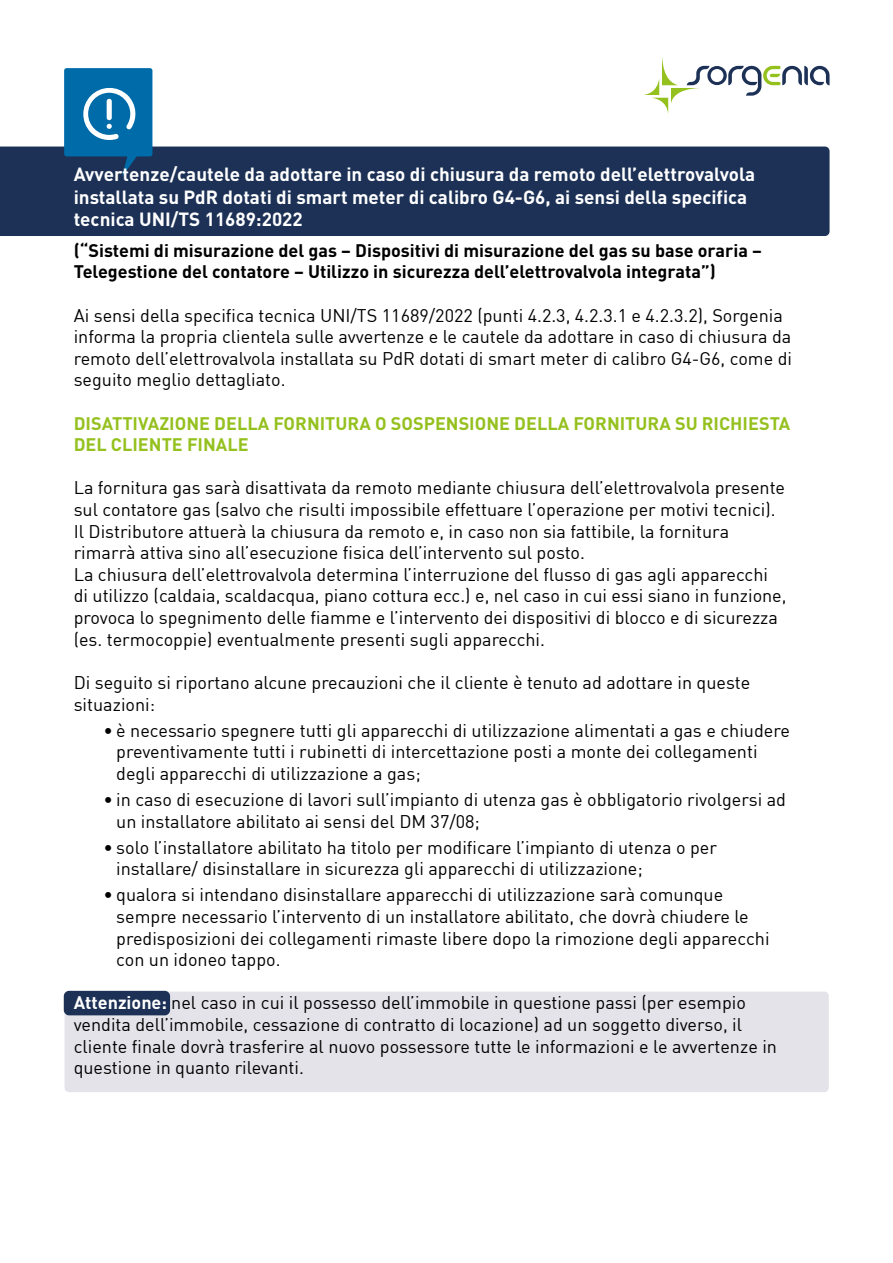
<style>
.page{position:relative;width:893px;height:1263px;background:#fff}
.page>*{position:absolute;margin:0;border:0;box-sizing:border-box;transform-origin:0 0}
.t1{font:700 18.9px/22.6px "DIN";color:#fff}
.t2{font:18px/21.6px "DIN";color:#000}
.t3{font:700 18px/21.6px "DIN";color:#000}
.t4{font:700 18px/21.6px "DIN";color:#95c11f}
.s1{font-weight:700;color:#fff}
</style>
<div class="page">
<div style="left:65px;top:991px;width:764px;height:101px;background:#e4e3ea;border-radius:5px"></div>
<div style="left:65px;top:991px;width:104px;height:23px;background:#1c3155;border-radius:5px"></div>
<div style="left:64px;top:991px;width:106px;height:24px;border:2px solid #1c3155;border-radius:5px"></div>
<div style="left:0;top:147px;width:829px;height:89px;background:#1c3155"></div>
<svg style="left:644px;top:57px;width:185px;height:56px"></svg>
<svg style="left:64px;top:68px;width:88px;height:109px;background:#1b6da1"></svg>
<p class="t1" style="left:74px;top:162px;width:683px">Avvertenze/cautele da adottare in caso di chiusura da remoto dell’elettrovalvola installata su PdR dotati di smart meter di calibro G4-G6, ai sensi della specifica tecnica UNI/TS 11689:2022</p>
<p class="t3" style="left:74px;top:239px;width:690px">(“Sistemi di misurazione del gas – Dispositivi di misurazione del gas su base oraria –<br>Telegestione del contatore – Utilizzo in sicurezza dell’elettrovalvola integrata”)</p>
<p class="t2" style="left:74px;top:304px;width:720px">Ai sensi della specifica tecnica UNI/TS 11689/2022 (punti 4.2.3, 4.2.3.1 e 4.2.3.2), Sorgenia informa la propria clientela sulle avvertenze e le cautele da adottare in caso di chiusura da remoto dell’elettrovalvola installata su PdR dotati di smart meter di calibro G4-G6, come di seguito meglio dettagliato.</p>
<p class="t4" style="left:74px;top:412px;width:718px">DISATTIVAZIONE DELLA FORNITURA O SOSPENSIONE DELLA FORNITURA SU RICHIESTA<br>DEL CLIENTE FINALE</p>
<p class="t2" style="left:74px;top:477px;width:714px">La fornitura gas sarà disattivata da remoto mediante chiusura dell’elettrovalvola presente sul contatore gas (salvo che risulti impossibile effettuare l’operazione per motivi tecnici).<br>Il Distributore attuerà la chiusura da remoto e, in caso non sia fattibile, la fornitura rimarrà attiva sino all’esecuzione fisica dell’intervento sul posto.<br>La chiusura dell’elettrovalvola determina l’interruzione del flusso di gas agli apparecchi di utilizzo (caldaia, scaldacqua, piano cottura ecc.) e, nel caso in cui essi siano in funzione, provoca lo spegnimento delle fiamme e l’intervento dei dispositivi di blocco e di sicurezza (es. termocoppie) eventualmente presenti sugli apparecchi.</p>
<p class="t2" style="left:74px;top:671px;width:678px">Di seguito si riportano alcune precauzioni che il cliente è tenuto ad adottare in queste situazioni:</p>
<p class="t2" style="left:116px;top:719px;width:675px;text-indent:-13px">• è necessario spegnere tutti gli apparecchi di utilizzazione alimentati a gas e chiudere preventivamente tutti i rubinetti di intercettazione posti a monte dei collegamenti degli apparecchi di utilizzazione a gas;</p>
<p class="t2" style="left:116px;top:788px;width:671px;text-indent:-13px">• in caso di esecuzione di lavori sull’impianto di utenza gas è obbligatorio rivolgersi ad un installatore abilitato ai sensi del DM 37/08;</p>
<p class="t2" style="left:116px;top:836px;width:602px;text-indent:-13px">• solo l’installatore abilitato ha titolo per modificare l’impianto di utenza o per installare/ disinstallare in sicurezza gli apparecchi di utilizzazione;</p>
<p class="t2" style="left:116px;top:884px;width:655px;text-indent:-13px">• qualora si intendano disinstallare apparecchi di utilizzazione sarà comunque sempre necessario l’intervento di un installatore abilitato, che dovrà chiudere le predisposizioni dei collegamenti rimaste libere dopo la rimozione degli apparecchi con un idoneo tappo.</p>
<p class="t2" style="left:74px;top:992px;width:705px"><span class="s1">Attenzione:</span> nel caso in cui il possesso dell’immobile in questione passi (per esempio vendita dell’immobile, cessazione di contratto di locazione) ad un soggetto diverso, il cliente finale dovrà trasferire al nuovo possessore tutte le informazioni e le avvertenze in questione in quanto rilevanti.</p>
</div>
